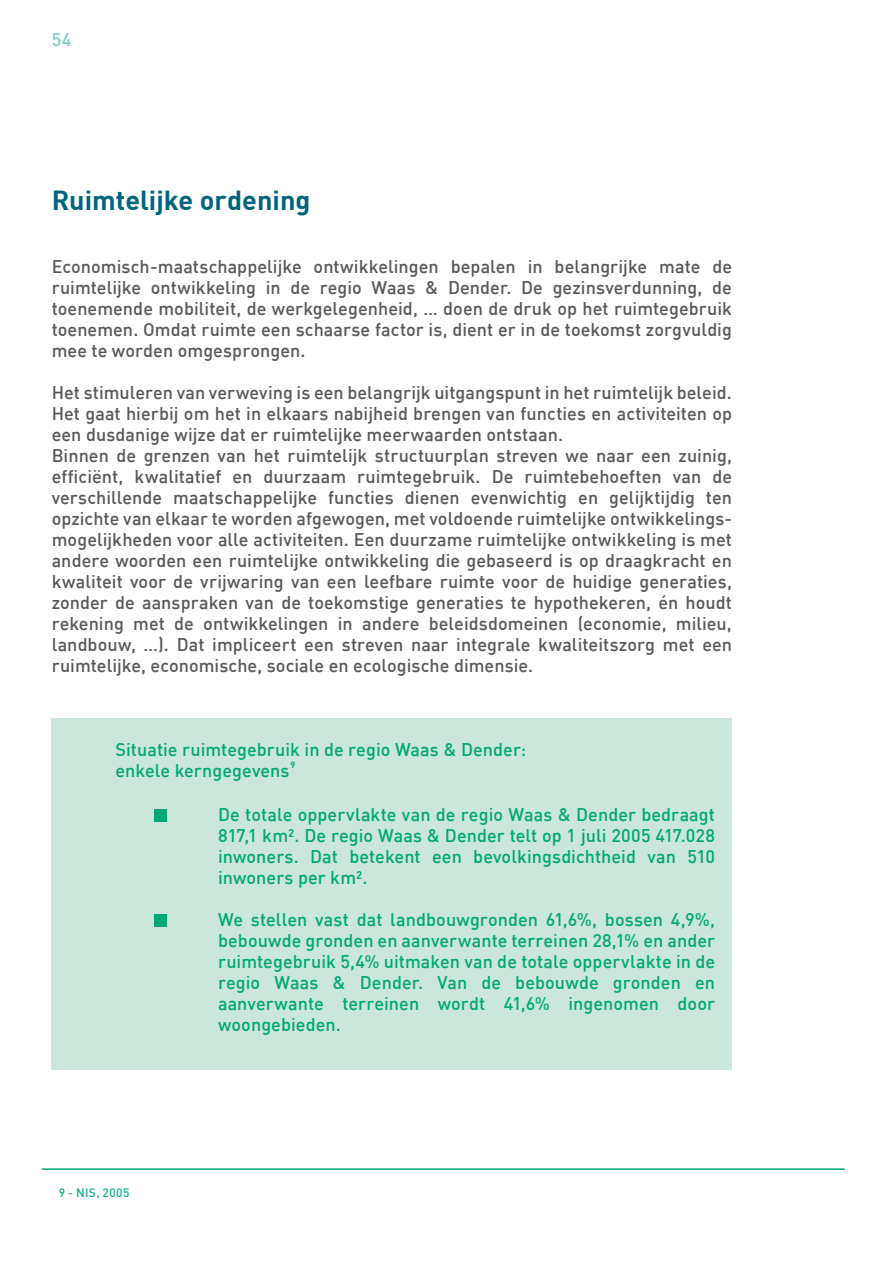
<style>
.page{position:relative;width:893px;height:1263px;background:#fff}
.page>*{position:absolute;margin:0;border:0;box-sizing:border-box;transform-origin:0 0}
.t1{font:700 27px "DIN";color:#00657c}
.t2{font:500 18px/21px "DIN";letter-spacing:.005em;color:#57585a;text-align:justify}
.opsomming{font:500 18px/21px "DIN";letter-spacing:.005em;color:#00a774;text-align:justify}
.t3{font:500 18px "DIN";color:#81cdc6}
.bron{font:500 12px "DIN";letter-spacing:.03em;color:#0bb38c}
.t4{font:700 9px "DIN";color:#00a774}
</style>
<div class="page">
<div style="left:52px;top:718px;width:680px;height:352px;background:#cbe7dc"></div>
<hr style="left:42px;top:1168px;width:803px;height:2px;background:#00a774">
<div style="left:154px;top:809px;width:13px;height:12px;background:#00a774"></div>
<div style="left:154px;top:914px;width:13px;height:13px;background:#00a774"></div>
<p class="t3" style="left:52px;top:28px;width:21px">54</p>
<p class="t1" style="left:52px;top:183px;width:260px">Ruimtelijke ordening</p>
<p class="t2" style="left:52px;top:256px;width:682px">Economisch-maatschappelijke ontwikkelingen bepalen in belangrijke mate de ruimtelijke ontwikkeling in de regio Waas &amp; Dender. De gezinsverdunning, de toenemende mobiliteit, de werkgelegenheid, … doen de druk op het ruimtegebruik toenemen. Omdat ruimte een schaarse factor is, dient er in de toekomst zorgvuldig mee te worden omgesprongen.</p>
<p class="t2" style="left:52px;top:382px;width:682px">Het stimuleren van verweving is een belangrijk uitgangspunt in het ruimtelijk beleid.<br>Het gaat hierbij om het in elkaars nabijheid brengen van functies en activiteiten op een dusdanige wijze dat er ruimtelijke meerwaarden ontstaan.</p>
<p class="t2" style="left:52px;top:445px;width:682px">Binnen de grenzen van het ruimtelijk structuurplan streven we naar een zuinig, efficiënt, kwalitatief en duurzaam ruimtegebruik. De ruimtebehoeften van de verschillende maatschappelijke functies dienen evenwichtig en gelijktijdig ten opzichte van elkaar te worden afgewogen, met voldoende ruimtelijke ontwikkelings&shy;mogelijkheden voor alle activiteiten. Een duurzame ruimtelijke ontwikkeling is met andere woorden een ruimtelijke ontwikkeling die gebaseerd is op draagkracht en kwaliteit voor de vrijwaring van een leefbare ruimte voor de huidige generaties, zonder de aanspraken van de toekomstige generaties te hypothekeren, én houdt rekening met de ontwikkelingen in andere beleidsdomeinen (economie, milieu, landbouw, …). Dat impliceert een streven naar integrale kwaliteitszorg met een ruimtelijke, economische, sociale en ecologische dimensie.</p>
<p class="opsomming" style="left:116px;top:739px;width:412px">Situatie ruimtegebruik in de regio Waas &amp; Dender:</p>
<p class="opsomming" style="left:116px;top:760px;width:176px">enkele kerngegevens</p>
<p class="t4" style="left:291px;top:758px;width:6px">9</p>
<p class="bron" style="left:59px;top:1185px;width:72px">9 - NIS, 2005</p>
<p class="opsomming" style="left:218px;top:803px;width:498px">De totale oppervlakte van de regio Waas &amp; Dender bedraagt 817,1 km². De regio Waas &amp; Dender telt op 1 juli 2005 417.028 inwoners. Dat betekent een bevolkingsdichtheid van 510 inwoners per km².</p>
<p class="opsomming" style="left:218px;top:908px;width:499px">We stellen vast dat landbouwgronden 61,6%, bossen 4,9%, bebouwde gronden en aanverwante terreinen 28,1% en ander ruimtegebruik 5,4% uitmaken van de totale oppervlakte in de</p>
<p class="opsomming" style="left:218px;top:971px;width:498px">regio Waas &amp; Dender. Van de bebouwde gronden en aanverwante terreinen wordt 41,6% ingenomen door woongebieden.</p>
</div>
